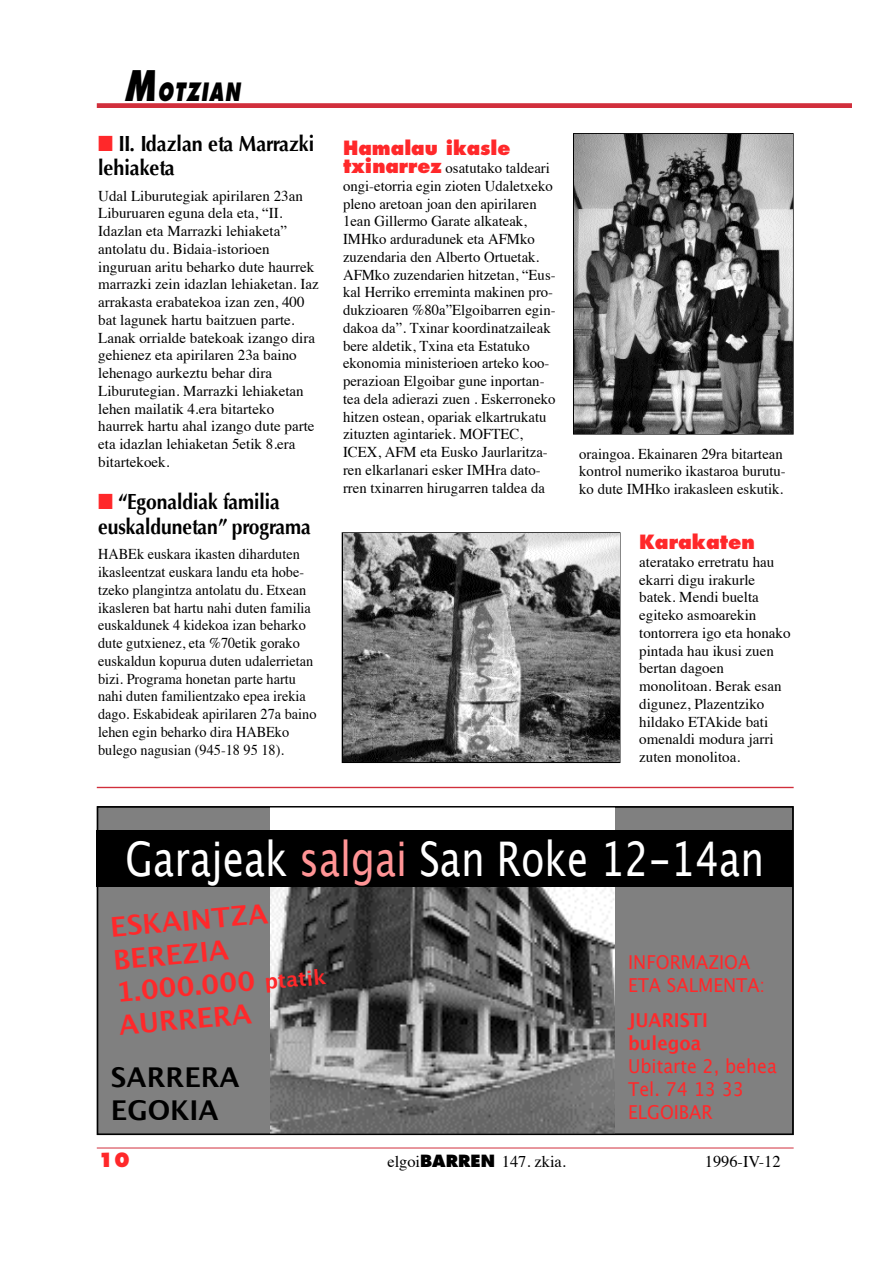
<style>
.page{position:relative;width:893px;height:1263px;background:#fff}
.page>*{position:absolute;margin:0;border:0;box-sizing:border-box;transform-origin:0 0}
.t1{font:47.85px "Lucida Grande";color:#fff;scale:.8 1}
.t2{font:700 27.3px/32.7px "Lucida Grande";color:#ff282a}
.t3{font:700 27.3px/32.7px "Lucida Grande";color:#000}
.t4{font:italic 800 24.6px "Futura";letter-spacing:.085em;color:#000;scale:.7 1}
.t5{font:700 21.9px/24.6px "Optima";color:#000;scale:.88 1}
.t6{font:700 21.9px/24.6px "Optima";color:#000;scale:.9 1}
.t7{font:19.2px/23px "Lucida Grande";color:#ff282a;scale:.93 1}
.t8{font:700 19.2px/23px "Lucida Grande";color:#ff282a;scale:.93 1}
.t9{font:800 19.05px "Futura";color:#ff282a}
.t10{font:16.35px "Times";color:#000}
.t11{font:15px/17.7px "Times";color:#000}
.t12{font:15px/17.7px "Times";color:#000;scale:.95 1}
.s1{font-size:40.95px}
.s2{color:#ff282a}
.s3{font-family:"Futura";font-weight:800;font-size:19.05px;color:#ff282a}
.s4{color:#ff9495}
.s5{font-size:20.55px}
.s6{font-family:"Futura";font-weight:800}
</style>
<div class="page">
<svg style="left:96px;top:1147px;width:698px;height:2px"></svg>
<div style="left:97px;top:103px;width:754px;height:5px;background:#d12f3c"></div>
<img style="left:574px;top:134px;width:218px;height:299px">
<hr style="left:97px;top:787px;width:696px;height:1px;background:#d12f3c">
<div style="left:342px;top:532px;width:278px;height:231px;border:1px solid #000"></div>
<img style="left:343px;top:534px;width:276px;height:228px">
<div style="left:98px;top:808px;width:694px;height:326px;background:#808080"></div>
<div style="left:270px;top:807px;width:344px;height:327px;background:#fff"></div>
<img style="left:270px;top:887px;width:344px;height:246px">
<div style="left:96px;top:830px;width:697px;height:57px;background:#000"></div>
<h3 class="t4" style="left:124px;top:81px;width:167px"><span class="s1">M</span>OTZIAN</h3>
<h3 class="t6" style="left:98px;top:131px;width:241px"><span class="s2">■</span> II. Idazlan eta Marrazki lehiaketa</h3>
<p class="t11" style="left:98px;top:188px;width:222px">Udal Liburutegiak apirilaren 23an Liburuaren eguna dela eta, “II.<br>Idazlan eta Marrazki lehiaketa” antolatu du. Bidaia-istorioen inguruan aritu beharko dute haurrek marrazki zein idazlan lehiaketan. Iaz arrakasta erabatekoa izan zen, 400 bat lagunek hartu baitzuen parte.<br>Lanak orrialde batekoak izango dira gehienez eta apirilaren 23a baino lehenago aurkeztu behar dira Liburutegian. Marrazki lehiaketan lehen mailatik 4.era bitarteko haurrek hartu ahal izango dute parte eta idazlan lehiaketan 5etik 8.era bitartekoek.</p>
<h3 class="t5" style="left:98px;top:490px;width:243px"><span class="s2">■</span> “Egonaldiak familia euskaldunetan” programa</h3>
<p class="t12" style="left:98px;top:547px;width:231px">HABEk euskara ikasten diharduten ikasleentzat euskara landu eta hobe&shy;tzeko plangintza antolatu du. Etxean ikasleren bat hartu nahi duten familia euskaldunek 4 kidekoa izan beharko dute gutxienez, eta %70etik gorako euskaldun kopurua duten udalerrietan bizi. Programa honetan parte hartu nahi duten familientzako epea irekia dago. Eskabideak apirilaren 27a baino lehen egin beharko dira HABEko bulego nagusian (945-18 95 18).</p>
<p class="t9" style="left:343px;top:140px;width:169px">Hamalau ikasle</p>
<p class="t11" style="left:343px;top:161px;width:214px"><span class="s3">txinarrez</span> osatutako taldeari ongi-etorria egin zioten Udaletxeko pleno aretoan joan den apirilaren 1ean Gillermo Garate alkateak, IMHko arduradunek eta AFMko zuzendaria den Alberto Ortuetak.<br>AFMko zuzendarien hitzetan, “Eus&shy;kal Herriko erreminta makinen pro&shy;dukzioaren %80a”Elgoibarren egin&shy;dakoa da”. Txinar koordinatzaileak bere aldetik, Txina eta Estatuko ekonomia ministerioen arteko koo&shy;perazioan Elgoibar gune inportan&shy;tea dela adierazi zuen . Eskerroneko hitzen ostean, opariak elkartrukatu zituzten agintariek. MOFTEC, ICEX, AFM eta Eusko Jaurlaritza&shy;ren elkarlanari esker IMHra dato&shy;rren txinarren hirugarren taldea da</p>
<p class="t11" style="left:579px;top:446px;width:208px">oraingoa. Ekainaren 29ra bitartean kontrol numeriko ikastaroa burutu&shy;ko dute IMHko irakasleen eskutik.</p>
<p class="t9" style="left:639px;top:534px;width:117px">Karakaten</p>
<p class="t11" style="left:639px;top:554px;width:153px">ateratako erretratu hau ekarri digu irakurle batek. Mendi buelta egiteko asmoarekin tontorrera igo eta honako pintada hau ikusi zuen bertan dagoen monolitoan. Berak esan digunez, Plazentziko hildako ETAkide bati omenaldi modura jarri zuten monolitoa.</p>
<h1 class="t1" style="left:125px;top:829px;width:799px">Garajeak <span class="s4">salgai</span> San Roke 12-14an</h1>
<h2 class="t2" style="left:109px;top:910px;width:212px;rotate:-5deg">ESKAINTZA<br>BEREZIA<br>1.000.000 <span class="s5">ptatik<br></span>AURRERA</h2>
<p class="t7" style="left:628px;top:951px;width:149px">INFORMAZIOA<br>ETA SALMENTA:</p>
<p class="t8" style="left:628px;top:1008px;width:87px">JUARISTI bulegoa</p>
<p class="t7" style="left:628px;top:1054px;width:161px">Ubitarte 2, behea<br>Tel. 74 13 33<br>ELGOIBAR</p>
<h2 class="t3" style="left:111px;top:1060px;width:130px">SARRERA<br>EGOKIA</h2>
<p class="t9" style="left:98px;top:1151px;width:33px">10</p>
<p class="t10" style="left:387px;top:1155px;width:180px">elgoi<span class="s6">BARREN</span> 147. zkia.</p>
<p class="t10" style="left:704px;top:1155px;width:77px">1996-IV-12</p>
</div>
